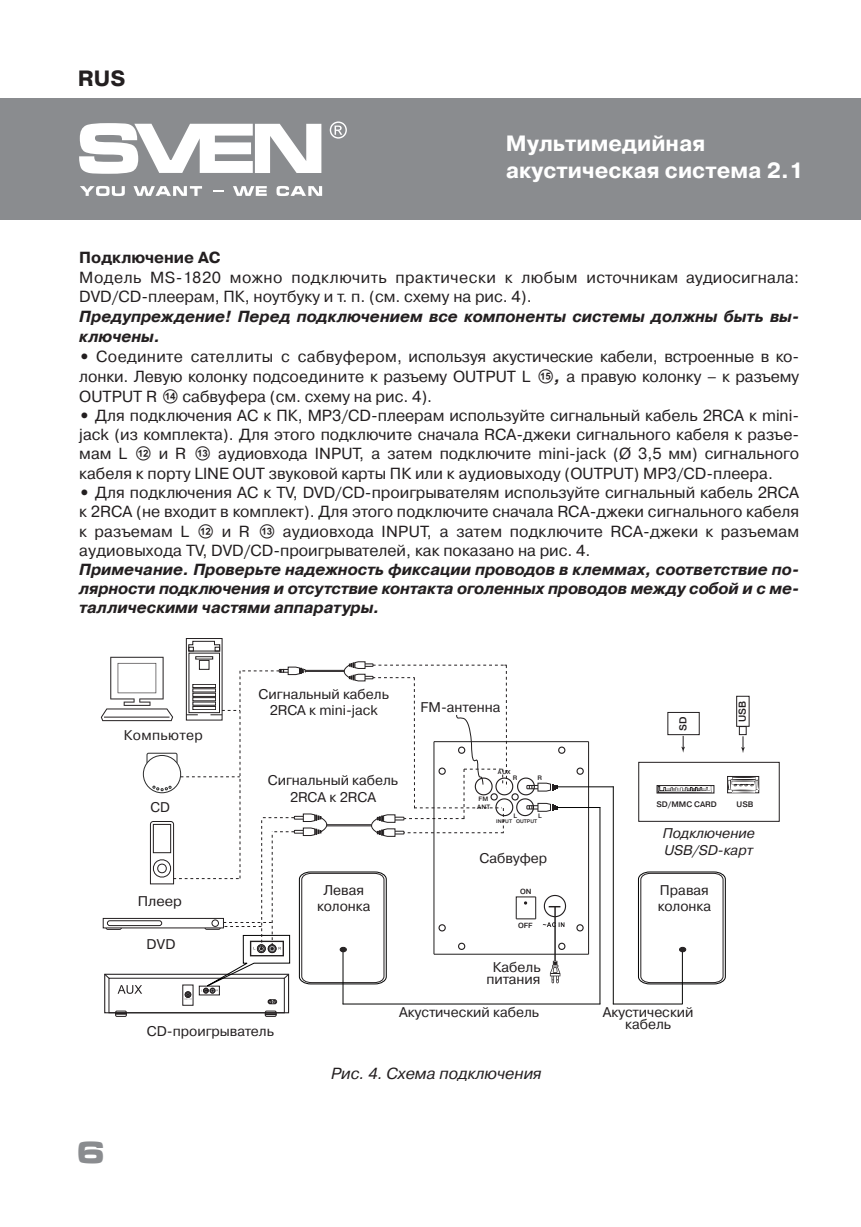
<style>
.page{position:relative;width:861px;height:1227px;background:#fff}
.page>*{position:absolute;margin:0;border:0;box-sizing:border-box;transform-origin:0 0}
.t1{font:700 30px "Micra";color:#8a8c8f}
.t2{font:700 22px/26.4px "Pragmatica";color:#fff}
.t3{font:700 22px "Pragmatica";color:#231f20}
.t4{font:16px/19.8px "Pragmatica";color:#231f20;text-align:justify}
.t5{font:italic 700 16px/19.2px "Pragmatica";color:#231f20}
.t6{font:italic 16px "Pragmatica";color:#231f20}
.t7{font:700 16px "Pragmatica";color:#231f20}
.t8{font:14px/16.8px "Pragmatica";color:#231f20;text-align:center}
.t9{font:italic 14px/16.8px "Pragmatica";color:#231f20}
.t10{font:14px "Pragmatica";letter-spacing:.025em;color:#231f20}
.t11{font:14px "Pragmatica";color:#231f20;scale:1.05 1}
.t12{font:500 10px "Pragmatica";color:#231f20}
.t13{font:500 8px "Pragmatica";color:#231f20}
.t14{font:500 7.4px "Pragmatica";color:#231f20}
.t15{font:500 6.4px "Pragmatica";color:#231f20}
.t16{font:500 6.2px/8px "Pragmatica";color:#231f20}
.t17{font:500 5.6px "Pragmatica";color:#231f20}
.t18{font:500 5.2px "Pragmatica";color:#231f20}
.s1{font-weight:700}
.s2{font-family:"SVEN"}
.s3{font-weight:700;font-style:italic}
</style>
<div class="page">
<div style="left:727px;top:776px;width:32px;height:17px;border:1px solid #231f20"></div>
<svg style="left:658px;top:787px;width:54px;height:4px"></svg>
<svg style="left:728px;top:777px;width:31px;height:15px"></svg>
<div style="left:656px;top:785px;width:58px;height:8px;border:1px solid #231f20"></div>
<div style="left:638px;top:762px;width:142px;height:60px;border:1px solid #231f20"></div>
<div style="left:668px;top:712px;width:31px;height:23px;background:#fff;border:1px solid #231f20"></div>
<svg style="left:681px;top:736px;width:4px;height:16px"></svg>
<div style="left:736px;top:696px;width:13px;height:30px;border:1px solid #231f20"></div>
<div style="left:739px;top:726px;width:7px;height:9px;border:1px solid #231f20"></div>
<svg style="left:741px;top:736px;width:4px;height:17px"></svg>
<div style="left:115px;top:1010px;width:12px;height:6px;border:1px solid #231f20"></div>
<svg style="left:115px;top:1013px;width:12px;height:1px"></svg>
<div style="left:265px;top:1010px;width:11px;height:6px;border:1px solid #231f20"></div>
<svg style="left:265px;top:1013px;width:11px;height:2px"></svg>
<div style="left:109px;top:978px;width:176px;height:35px;border:1px solid #231f20"></div>
<div style="left:268px;top:999px;width:9px;height:5px;border:1px solid #231f20;border-radius:2px"></div>
<div style="left:186px;top:638px;width:37px;height:82px;border:1px solid #231f20"></div>
<div style="left:195px;top:656px;width:18px;height:3px;border:1px solid #231f20"></div>
<svg style="left:188px;top:641px;width:32px;height:10px"></svg>
<svg style="left:576px;top:924px;width:8px;height:8px"></svg>
<svg style="left:576px;top:767px;width:8px;height:8px"></svg>
<hr style="left:434px;top:741px;width:155px;height:1px;background:#211e1e">
<hr style="left:588px;top:741px;width:1px;height:213px;background:#211e1e">
<hr style="left:434px;top:953px;width:155px;height:1px;background:#211e1e">
<hr style="left:613px;top:1003px;width:69px;height:1px;background:#050504">
<hr style="left:343px;top:1003px;width:257px;height:1px;background:#050504">
<hr style="left:682px;top:949px;width:1px;height:55px;background:#050504">
<svg style="left:638px;top:871px;width:88px;height:113px"></svg>
<hr style="left:557px;top:786px;width:57px;height:1px;background:#050504">
<hr style="left:557px;top:807px;width:43px;height:1px;background:#050504">
<hr style="left:599px;top:807px;width:1px;height:197px;background:#050504">
<hr style="left:613px;top:786px;width:1px;height:218px;background:#050504">
<svg style="left:101px;top:657px;width:466px;height:346px"></svg>
<div style="left:0;top:98px;width:861px;height:121px;background:#8a8c8f"></div>
<svg style="left:79px;top:123px;width:242px;height:51px"></svg>
<svg style="left:330px;top:121px;width:17px;height:18px"></svg>
<svg style="left:80px;top:186px;width:45px;height:10px"></svg>
<svg style="left:133px;top:186px;width:69px;height:10px"></svg>
<svg style="left:213px;top:190px;width:10px;height:2px"></svg>
<svg style="left:233px;top:186px;width:34px;height:10px"></svg>
<svg style="left:276px;top:186px;width:46px;height:10px"></svg>
<h2 class="t3" style="left:78px;top:64px;width:49px">RUS</h2>
<h2 class="t2" style="left:506px;top:131px;width:299px">Мультимедийная акустическая система 2.1</h2>
<p class="t7" style="left:79px;top:247px;width:143px">Подключение АС</p>
<p class="t4" style="left:79px;top:268px;width:721px">Модель MS-1820 можно подключить практически к любым источникам аудиосигнала:<br>DVD/CD-плеерам, ПК, ноутбуку и т. п. (см. схему на рис. 4).</p>
<p class="t5" style="left:79px;top:307px;width:721px;line-height:19.8px">Предупреждение! Перед подключением все компоненты системы должны быть вы&shy;ключены.</p>
<p class="t4" style="left:79px;top:347px;width:721px"><span class="s1">•</span> Соедините сателлиты с сабвуфером, используя акустические кабели, встроенные в ко&shy;лонки. Левую колонку подсоедините к разъему OUTPUT L <span class="s2">O</span><span class="s3">,</span> а правую колонку – к разъему OUTPUT R <span class="s2">N</span> сабвуфера (см. схему на рис. 4).</p>
<p class="t4" style="left:79px;top:406px;width:721px"><span class="s1">•</span> Для подключения АС к ПК, МР3/CD-плеерам используйте сигнальный кабель 2RCA к mini&shy;jack (из комплекта). Для этого подключите сначала RCA-джеки сигнального кабеля к разъе&shy;мам L <span class="s2">L</span> и R <span class="s2">M</span> аудиовхода INPUT, а затем подключите mini-jack (Ø 3,5 мм) сигнального кабеля к порту LINE OUT звуковой карты ПК или к аудиовыходу (OUTPUT) МР3/CD-плеера.</p>
<p class="t4" style="left:79px;top:483px;width:721px;line-height:19.2px"><span class="s1">•</span> Для подключения АС к TV, DVD/CD-проигрывателям используйте сигнальный кабель 2RCA к 2RCA (не входит в комплект). Для этого подключите сначала RCA-джеки сигнального кабеля к разъемам L <span class="s2">L</span> и R <span class="s2">M</span> аудиовхода INPUT, а затем подключите RCA-джеки к разъемам аудиовыхода TV, DVD/CD-проигрывателей, как показано на рис. 4.</p>
<p class="t5" style="left:79px;top:560px;width:721px;text-align:justify">Примечание. Проверьте надежность фиксации проводов в клеммах, соответствие по&shy;лярности подключения и отсутствие контакта оголенных проводов между собой и с ме&shy;таллическими частями аппаратуры.</p>
<p class="t10" style="left:124px;top:727px;width:81px">Компьютер</p>
<p class="t8" style="left:150px;top:799px;width:21px">CD</p>
<p class="t11" style="left:138px;top:892px;width:43px">Плеер</p>
<p class="t8" style="left:146px;top:936px;width:31px">DVD</p>
<p class="t8" style="left:259px;top:685px;width:132px">Сигнальный кабель<br>2RCA к mini-jack</p>
<p class="t8" style="left:268px;top:772px;width:132px">Cигнальный кабель<br>2RCA к 2RCA</p>
<p class="t8" style="left:317px;top:881px;width:55px">Левая колонка</p>
<p class="t8" style="left:421px;top:699px;width:81px">FM-антенна</p>
<p class="t17" style="left:498px;top:769px;width:14px">AUX</p>
<p class="t15" style="left:513px;top:773px;width:6px">R</p>
<p class="t15" style="left:513px;top:812px;width:5px">L</p>
<p class="t18" style="left:496px;top:818px;width:42px">INPUT OUTPUT</p>
<p class="t15" style="left:537px;top:773px;width:6px">R</p>
<p class="t15" style="left:538px;top:812px;width:5px">L</p>
<p class="t16" style="left:477px;top:795px;width:15px">FM<br>ANT</p>
<p class="t8" style="left:479px;top:850px;width:69px">Сабвуфер</p>
<p class="t14" style="left:520px;top:886px;width:13px">ON</p>
<p class="t14" style="left:518px;top:920px;width:16px">OFF</p>
<p class="t8" style="left:486px;top:961px;width:56px;line-height:12px">Кабель питания</p>
<p class="t12" style="left:676px;top:731px;width:16px;rotate:-90deg">SD</p>
<p class="t12" style="left:736px;top:722px;width:23px;rotate:-90deg">USB</p>
<p class="t13" style="left:656px;top:799px;width:62px">SD/MMC CARD</p>
<p class="t13" style="left:736px;top:799px;width:18px">USB</p>
<p class="t9" style="left:663px;top:825px;width:94px">Подключение<br>USB/SD-карт</p>
<p class="t8" style="left:658px;top:881px;width:55px;text-align:left">Правая колонка</p>
<h1 class="t1" style="left:75px;top:1136px;width:33px">6</h1>
<p class="t8" style="left:147px;top:1023px;width:129px">CD-проигрыватель</p>
<p class="t8" style="left:399px;top:1004px;width:141px">Акустический кабель</p>
<p class="t8" style="left:603px;top:1006px;width:92px;line-height:12px">Акустический кабель</p>
<p class="t6" style="left:331px;top:1063px;width:212px">Рис. 4. Схема подключения</p>
</div>
